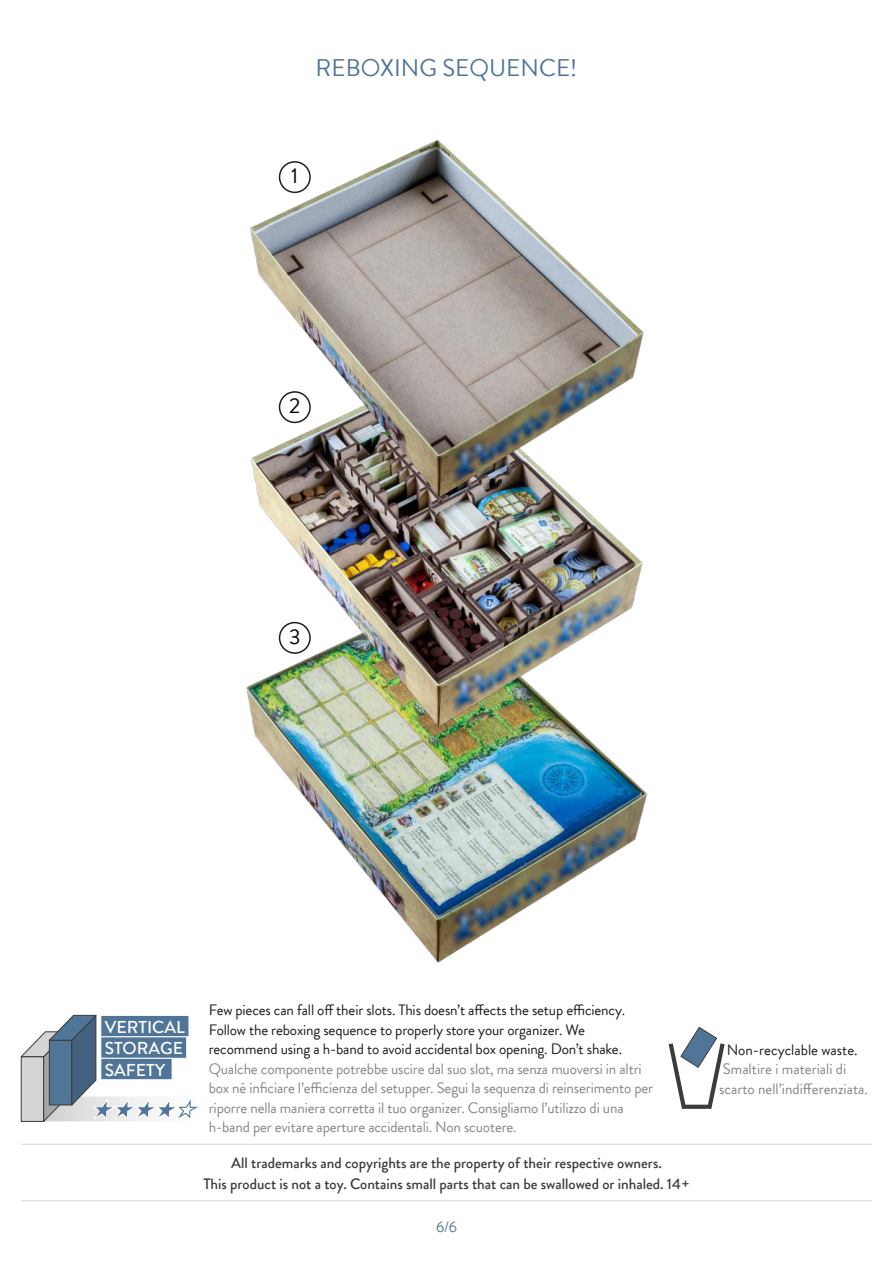
<style>
.page{position:relative;width:893px;height:1263px;background:#fff}
.page>*{position:absolute;margin:0;border:0;box-sizing:border-box;transform-origin:0 0}
.t1{font:24px "Brandon Grotesque";color:#507599}
.t2{font:21.45px "Brandon Grotesque";color:#010100}
.t3{font:500 17.1px/21.5px "Brandon Grotesque";color:#fff;text-align:justify}
.t4{font:15px/19.5px "Brandon Grotesque";letter-spacing:-.01em;color:#858585}
.t5{font:15px/19.5px "Brandon Grotesque";letter-spacing:-.01em;color:#181a1a}
.t6{font:500 15px/21px "Brandon Grotesque";color:#3b3b3a;text-align:center}
.t7{font:15px "Brandon Grotesque";color:#1a1a1a}
.t8{font:15px "Brandon Grotesque";color:#507599}
</style>
<div class="page">
<img style="left:254px;top:731px;width:393px;height:232px">
<img style="left:246px;top:501px;width:397px;height:230px">
<img style="left:250px;top:139px;width:394px;height:362px">
<hr style="left:21px;top:1200px;width:851px;height:1px;background:#d6d6d6">
<hr style="left:21px;top:1144px;width:851px;height:1px;background:#d6d6d6">
<svg style="left:669px;top:1027px;width:56px;height:82px"></svg>
<svg style="left:21px;top:1014px;width:177px;height:108px"></svg>
<div style="left:101px;top:1015px;width:88px;height:22px;background:#507599;border:1px solid #fff"></div>
<div style="left:101px;top:1037px;width:86px;height:21px;background:#507599"></div>
<div style="left:101px;top:1058px;width:71px;height:22px;background:#507599;border:1px solid #fff"></div>
<div style="left:280px;top:162px;width:30px;height:30px;background:#fff;border-radius:50%"></div>
<div style="left:279px;top:161px;width:32px;height:32px;border:2px solid #1d1e1c;border-radius:50%"></div>
<div style="left:280px;top:392px;width:30px;height:30px;background:#fff;border-radius:50%"></div>
<div style="left:279px;top:391px;width:32px;height:32px;border:2px solid #1d1e1c;border-radius:50%"></div>
<div style="left:280px;top:623px;width:30px;height:30px;background:#fff;border-radius:50%"></div>
<div style="left:279px;top:622px;width:32px;height:32px;border:2px solid #1d1e1c;border-radius:50%"></div>
<h1 class="t1" style="left:316px;top:51px;width:263px">REBOXING SEQUENCE!</h1>
<h2 class="t2" style="left:291px;top:161px;width:9px">1</h2>
<h2 class="t2" style="left:289px;top:391px;width:13px">2</h2>
<h2 class="t2" style="left:289px;top:622px;width:13px">3</h2>
<p class="t3" style="left:105px;top:1016px;width:81px">VERTICAL STORAGE SAFETY</p>
<p class="t5" style="left:209px;top:1001px;width:418px">Few pieces can fall off their slots. This doesn’t affects the setup efficiency.<br>Follow the reboxing sequence to properly store your organizer. We recommend using a h-band to avoid accidental box opening. Don’t shake.</p>
<p class="t4" style="left:209px;top:1059px;width:446px">Qualche componente potrebbe uscire dal suo slot, ma senza muoversi in altri box né inficiare l’efficienza del setupper. Segui la sequenza di reinserimento per riporre nella maniera corretta il tuo organizer. Consigliamo l’utilizzo di una h-band per evitare aperture accidentali. Non scuotere.</p>
<p class="t6" style="left:203px;top:1152px;width:488px">All trademarks and copyrights are the property of their respective owners.<br>This product is not a toy. Contains small parts that can be swallowed or inhaled. 14+</p>
<p class="t8" style="left:436px;top:1216px;width:22px">6/6</p>
<p class="t7" style="left:727px;top:1039px;width:132px">Non-recyclable waste.</p>
<p class="t4" style="left:719px;top:1059px;width:150px">Smaltire i materiali di scarto nell’indifferenziata.</p>
</div>
